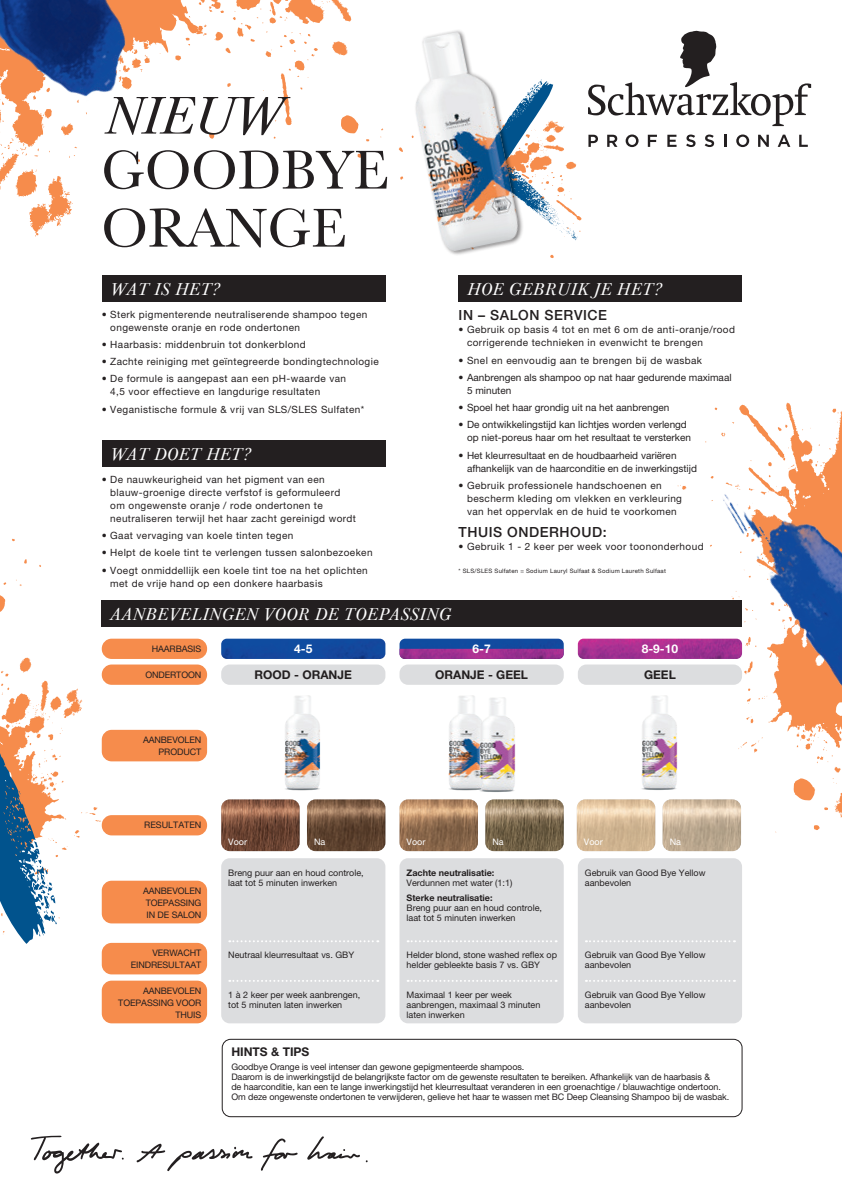
<style>
.page{position:relative;width:842px;height:1191px;background:#fff}
.page>*{position:absolute;margin:0;border:0;box-sizing:border-box;transform-origin:0 0}
.t1{font:56.5px/58px "Baskerville URW";color:#231f20}
.t2{font:italic 55.5px "Baskerville URW";letter-spacing:-.02em;color:#231f20}
.t3{font:italic 18px "Baskerville URW";letter-spacing:.02em;color:#fff}
.t4{font:500 14px "Helvetica Neue LTW1 G";letter-spacing:.04em;color:#231f20}
.t5{font:700 12px "Helvetica Neue LTW1 G";color:#231f20}
.t6{font:700 12px "Helvetica Neue LTW1 G";color:#fff}
.t7{font:10px/13px "Helvetica Neue LTW1 G";letter-spacing:.04em;color:#231f20}
.t8{font:10px/13px "Helvetica Neue LTW1 G";color:#231f20}
.t9{font:9px/10px "Helvetica Neue LTW1 G";letter-spacing:-.01em;color:#231f20}
.t10{font:700 9px "Helvetica Neue LTW1 G";color:#231f20}
.t11{font:9px "Helvetica Neue LTW1 G";color:#fff}
.t12{font:6px "Helvetica Neue LTW1 G";letter-spacing:.04em;color:#231f20}
</style>
<div class="page">
<svg style="left:677px;top:402px;width:165px;height:462px"></svg>
<svg style="left:0;top:538px;width:107px;height:484px"></svg>
<svg style="left:344px;top:7px;width:40px;height:151px"></svg>
<svg style="left:0;top:0;width:344px;height:237px"></svg>
<img style="left:0;top:0;width:205px;height:188px">
<img style="left:648px;top:424px;width:194px;height:369px">
<svg style="left:775px;top:778px;width:67px;height:78px"></svg>
<svg style="left:0;top:741px;width:57px;height:203px"></svg>
<svg style="left:137px;top:9px;width:106px;height:78px"></svg>
<div style="left:222px;top:1038px;width:520px;height:79px;border:1px solid #231f20;border-radius:9px"></div>
<svg style="left:260px;top:1138px;width:38px;height:32px"></svg>
<svg style="left:136px;top:1143px;width:117px;height:28px"></svg>
<svg style="left:31px;top:1135px;width:93px;height:38px"></svg>
<svg style="left:307px;top:1136px;width:61px;height:26px"></svg>
<div style="left:102px;top:980px;width:105px;height:43px;background:#f68c4c;border-radius:10px"></div>
<div style="left:102px;top:638px;width:105px;height:21px;background:#f68c4c;border-radius:10px"></div>
<div style="left:102px;top:664px;width:105px;height:21px;background:#f68c4c;border-radius:10px"></div>
<div style="left:102px;top:730px;width:105px;height:31px;background:#f68c4c;border-radius:10px"></div>
<div style="left:102px;top:943px;width:105px;height:31px;background:#f68c4c;border-radius:10px"></div>
<div style="left:221px;top:664px;width:164px;height:21px;background:#dcdddf;border-radius:9px"></div>
<div style="left:221px;top:858px;width:164px;height:165px;background:#dcdddf;border-radius:9px"></div>
<img style="left:221px;top:799px;width:79px;height:52px">
<img style="left:399px;top:799px;width:79px;height:52px">
<img style="left:577px;top:799px;width:78px;height:52px">
<img style="left:307px;top:799px;width:78px;height:52px">
<img style="left:485px;top:799px;width:79px;height:52px">
<img style="left:663px;top:799px;width:78px;height:52px">
<div style="left:399px;top:858px;width:165px;height:165px;background:#dcdddf;border-radius:9px"></div>
<div style="left:578px;top:858px;width:164px;height:165px;background:#dcdddf;border-radius:9px"></div>
<div style="left:399px;top:664px;width:165px;height:21px;background:#dcdddf;border-radius:9px"></div>
<div style="left:578px;top:664px;width:164px;height:21px;background:#dcdddf;border-radius:9px"></div>
<div style="left:102px;top:600px;width:640px;height:26px;background:#231f20"></div>
<img style="left:399px;top:638px;width:165px;height:11px">
<img style="left:578px;top:638px;width:164px;height:21px">
<img style="left:221px;top:638px;width:164px;height:21px">
<img style="left:399px;top:649px;width:165px;height:10px">
<svg style="left:408px;top:940px;width:149px;height:2px"></svg>
<svg style="left:586px;top:940px;width:149px;height:2px"></svg>
<svg style="left:229px;top:940px;width:149px;height:2px"></svg>
<svg style="left:408px;top:980px;width:149px;height:1px"></svg>
<svg style="left:586px;top:980px;width:149px;height:1px"></svg>
<svg style="left:229px;top:980px;width:149px;height:1px"></svg>
<div style="left:102px;top:815px;width:105px;height:20px;background:#f68c4c;border-radius:10px"></div>
<div style="left:102px;top:880px;width:105px;height:43px;background:#f68c4c;border-radius:10px"></div>
<div style="left:102px;top:275px;width:283px;height:27px;background:#231f20"></div>
<div style="left:102px;top:440px;width:283px;height:27px;background:#231f20"></div>
<div style="left:459px;top:275px;width:283px;height:26px;background:#231f20"></div>
<svg style="left:530px;top:31px;width:281px;height:227px"></svg>
<img style="left:398px;top:30px;width:132px;height:225px">
<img style="left:284px;top:695px;width:37px;height:96px">
<img style="left:448px;top:695px;width:26px;height:96px">
<img style="left:641px;top:688px;width:41px;height:106px">
<img style="left:474px;top:696px;width:42px;height:96px">
<h2 class="t2" style="left:105px;top:84px;width:179px">NIEUW</h2>
<h1 class="t1" style="left:101px;top:143px;width:289px">GOODBYE<br>ORANGE</h1>
<h3 class="t3" style="left:110px;top:279px;width:111px">WAT IS HET?</h3>
<p class="t7" style="left:110px;top:307px;width:259px;text-indent:-8px">• Sterk pigmenterende neutraliserende shampoo tegen ongewenste oranje en rode ondertonen</p>
<p class="t7" style="left:102px;top:338px;width:205px">• Haarbasis: middenbruin tot donkerblond</p>
<p class="t7" style="left:102px;top:355px;width:278px">• Zachte reiniging met geïntegreerde bondingtechnologie</p>
<p class="t7" style="left:110px;top:372px;width:237px;text-indent:-8px">• De formule is aangepast aan een pH-waarde van<br>4,5 voor effectieve en langdurige resultaten</p>
<p class="t7" style="left:102px;top:402px;width:264px">• Veganistische formule &amp; vrij van SLS/SLES Sulfaten*</p>
<h3 class="t3" style="left:110px;top:444px;width:142px">WAT DOET HET?</h3>
<p class="t7" style="left:110px;top:473px;width:247px;text-indent:-8px">• De nauwkeurigheid van het pigment van een blauw-groenige directe verfstof is geformuleerd om ongewenste oranje / rode ondertonen te neutraliseren terwijl het haar zacht gereinigd wordt</p>
<p class="t7" style="left:102px;top:529px;width:193px">• Gaat vervaging van koele tinten tegen</p>
<p class="t7" style="left:102px;top:546px;width:272px">• Helpt de koele tint te verlengen tussen salonbezoeken</p>
<p class="t7" style="left:110px;top:563px;width:259px;text-indent:-8px">• Voegt onmiddellijk een koele tint toe na het oplichten met de vrije hand op een donkere haarbasis</p>
<h3 class="t3" style="left:467px;top:279px;width:196px">HOE GEBRUIK JE HET?</h3>
<h3 class="t4" style="left:459px;top:307px;width:150px">IN – SALON SERVICE</h3>
<p class="t7" style="left:467px;top:323px;width:269px;text-indent:-8px">• Gebruik op basis 4 tot en met 6 om de anti-oranje/rood corrigerende technieken in evenwicht te brengen</p>
<p class="t7" style="left:459px;top:353px;width:245px">• Snel en eenvoudig aan te brengen bij de wasbak</p>
<p class="t8" style="left:467px;top:371px;width:266px;text-indent:-8px">• Aanbrengen als shampoo op nat haar gedurende maximaal<br>5 minuten</p>
<p class="t8" style="left:459px;top:401px;width:212px">• Spoel het haar grondig uit na het aanbrengen</p>
<p class="t8" style="left:467px;top:418px;width:225px;text-indent:-8px">• De ontwikkelingstijd kan lichtjes worden verlengd op niet-poreus haar om het resultaat te versterken</p>
<p class="t8" style="left:467px;top:448px;width:231px;text-indent:-8px">• Het kleurresultaat en de houdbaarheid variëren afhankelijk van de haarconditie en de inwerkingstijd</p>
<p class="t7" style="left:467px;top:479px;width:216px;text-indent:-8px">• Gebruik professionele handschoenen en bescherm kleding om vlekken en verkleuring van het oppervlak en de huid te voorkomen</p>
<h3 class="t4" style="left:459px;top:524px;width:150px">THUIS ONDERHOUD:</h3>
<p class="t7" style="left:459px;top:540px;width:247px">• Gebruik 1 - 2 keer per week voor toononderhoud</p>
<p class="t12" style="left:459px;top:567px;width:209px">* SLS/SLES Sulfaten = Sodium Lauryl Sulfaat &amp; Sodium Laureth Sulfaat</p>
<h3 class="t3" style="left:110px;top:604px;width:342px">AANBEVELINGEN VOOR DE TOEPASSING</h3>
<p class="t9" style="left:152px;top:643px;width:51px">HAARBASIS</p>
<p class="t9" style="left:145px;top:669px;width:57px">ONDERTOON</p>
<p class="t9" style="left:143px;top:733px;width:60px;line-height:12px;text-align:right">AANBEVOLEN<br>PRODUCT</p>
<p class="t9" style="left:144px;top:820px;width:59px">RESULTATEN</p>
<p class="t9" style="left:143px;top:884px;width:60px;line-height:12px;text-align:justify">AANBEVOLEN TOEPASSING IN DE SALON</p>
<p class="t9" style="left:131px;top:946px;width:72px;line-height:12px;text-align:right">VERWACHT<br>EINDRESULTAAT</p>
<p class="t9" style="left:118px;top:984px;width:85px;line-height:12px;text-align:right">AANBEVOLEN<br>TOEPASSING VOOR<br>THUIS</p>
<h3 class="t6" style="left:294px;top:641px;width:20px">4-5</h3>
<h3 class="t5" style="left:255px;top:667px;width:99px">ROOD - ORANJE</h3>
<h3 class="t6" style="left:472px;top:641px;width:20px">6-7</h3>
<h3 class="t6" style="left:642px;top:641px;width:38px">8-9-10</h3>
<h3 class="t5" style="left:435px;top:667px;width:94px">ORANJE - GEEL</h3>
<h3 class="t5" style="left:644px;top:667px;width:33px">GEEL</h3>
<p class="t11" style="left:228px;top:836px;width:20px">Voor</p>
<p class="t11" style="left:314px;top:836px;width:13px">Na</p>
<p class="t11" style="left:407px;top:836px;width:20px">Voor</p>
<p class="t11" style="left:492px;top:836px;width:13px">Na</p>
<p class="t11" style="left:584px;top:836px;width:20px">Voor</p>
<p class="t11" style="left:670px;top:836px;width:13px">Na</p>
<p class="t9" style="left:585px;top:868px;width:122px">Gebruik van Good Bye Yellow aanbevolen</p>
<p class="t10" style="left:407px;top:867px;width:89px">Zachte neutralisatie:</p>
<p class="t9" style="left:407px;top:878px;width:107px">Verdunnen met water (1:1)</p>
<p class="t10" style="left:407px;top:891px;width:87px">Sterke neutralisatie:</p>
<p class="t9" style="left:407px;top:902px;width:137px">Breng puur aan en houd controle, laat tot 5 minuten inwerken</p>
<p class="t9" style="left:407px;top:949px;width:152px">Helder blond, stone washed reflex op helder gebleekte basis 7 vs. GBY</p>
<p class="t9" style="left:228px;top:868px;width:137px">Breng puur aan en houd controle, laat tot 5 minuten inwerken</p>
<p class="t9" style="left:585px;top:949px;width:122px">Gebruik van Good Bye Yellow aanbevolen</p>
<p class="t9" style="left:228px;top:949px;width:127px">Neutraal kleurresultaat vs. GBY</p>
<p class="t9" style="left:228px;top:989px;width:133px">1 à 2 keer per week aanbrengen, tot 5 minuten laten inwerken</p>
<p class="t9" style="left:585px;top:989px;width:122px">Gebruik van Good Bye Yellow aanbevolen</p>
<p class="t9" style="left:407px;top:989px;width:135px">Maximaal 1 keer per week aanbrengen, maximaal 3 minuten laten inwerken</p>
<h3 class="t5" style="left:231px;top:1044px;width:79px">HINTS &amp; TIPS</h3>
<p class="t9" style="left:231px;top:1062px;width:499px">Goodbye Orange is veel intenser dan gewone gepigmenteerde shampoos.<br>Daarom is de inwerkingstijd de belangrijkste factor om de gewenste resultaten te bereiken. Afhankelijk van de haarbasis &amp;<br>de haarconditie, kan een te lange inwerkingstijd het kleurresultaat veranderen in een groenachtige / blauwachtige ondertoon.<br>Om deze ongewenste ondertonen te verwijderen, gelieve het haar te wassen met BC Deep Cleansing Shampoo bij de wasbak.</p>
</div>
